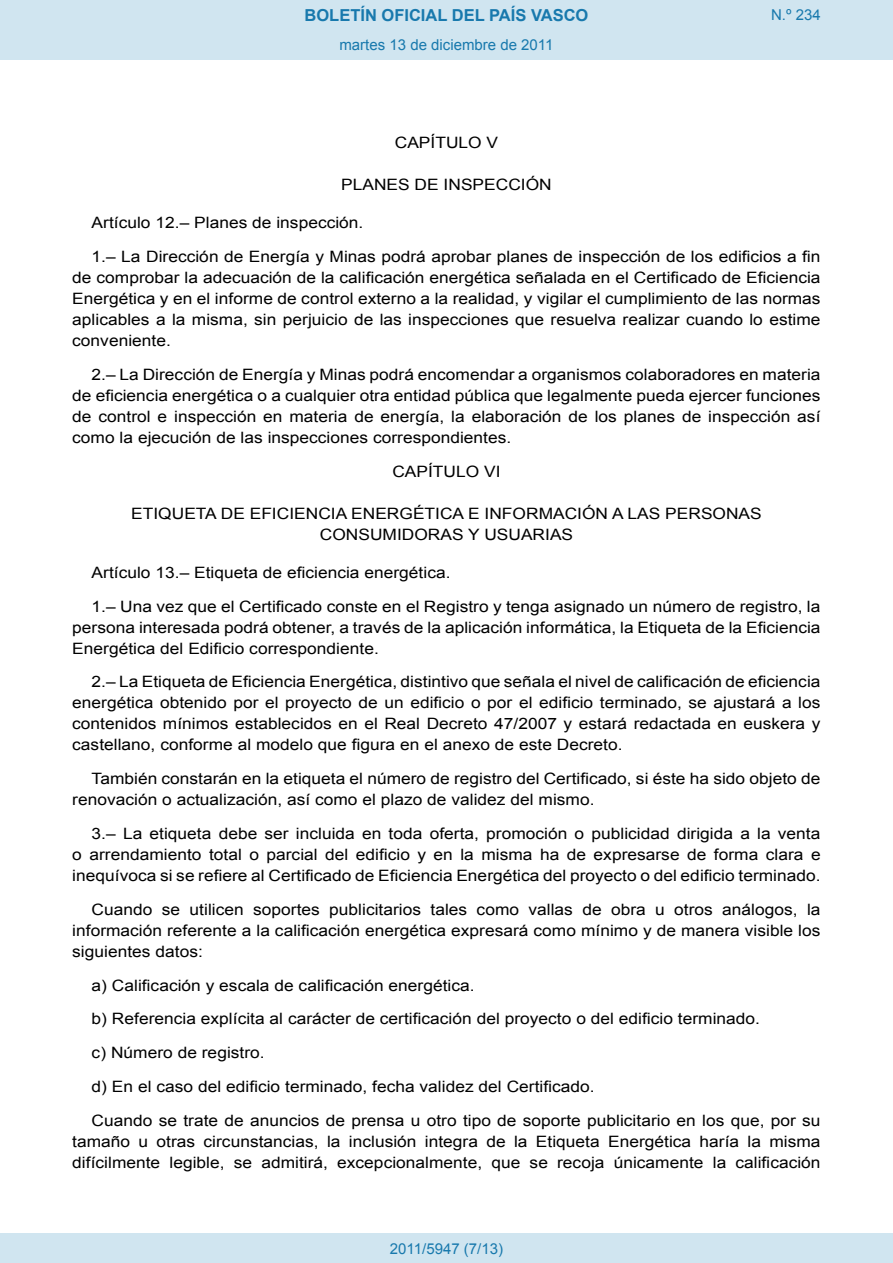
<style>
.page{position:relative;width:893px;height:1263px;background:#fff}
.page>*{position:absolute;margin:0;border:0;box-sizing:border-box;transform-origin:0 0}
.t1{font:700 16.5px "Arial";color:#1879ad}
.BOPVDetalle{font:15.6px/21px "Arial";color:#000;text-align:justify;scale:1.11 1}
.BOPVDetalleNivel1{font:15.6px "Arial";color:#000;scale:1.11 1}
.BOPVClave{font:15.6px/21px "Arial";color:#000;text-align:center;scale:1.11 1}
.BOPVClaveSin{font:15.6px "Arial";color:#000;scale:1.11 1}
.Paginacion_Centro{font:15px "Arial";color:#1879ad}
</style>
<div class="page">
<div style="left:0;top:0;width:893px;height:60px;background:#d0e5f0"></div>
<div style="left:0;top:1233px;width:893px;height:30px;background:#d0e5f0"></div>
<p class="t1" style="left:305px;top:4px;width:285px">BOLETÍN OFICIAL DEL PAÍS VASCO</p>
<p class="Paginacion_Centro" style="left:339px;top:35px;width:216px">martes 13 de diciembre de 2011</p>
<p class="Paginacion_Centro" style="left:771px;top:5px;width:51px">N.º 234</p>
<p class="BOPVClaveSin" style="left:395px;top:132px;width:95px">CAPÍTULO V</p>
<p class="BOPVClave" style="left:341px;top:175px;width:191px">PLANES DE INSPECCIÓN</p>
<p class="BOPVDetalle" style="left:92px;top:213px;width:246px">Artículo 12.– Planes de inspección.</p>
<p class="BOPVDetalle" style="left:72px;top:246px;width:676px;text-indent:19px">1.– La Dirección de Energía y Minas podrá aprobar planes de inspección de los edificios a fin de comprobar la adecuación de la calificación energética señalada en el Certificado de Eficiencia Energética y en el informe de control externo a la realidad, y vigilar el cumplimiento de las normas aplicables a la misma, sin perjuicio de las inspecciones que resuelva realizar cuando lo estime conveniente.</p>
<p class="BOPVDetalle" style="left:72px;top:364px;width:676px;text-indent:19px">2.– La Dirección de Energía y Minas podrá encomendar a organismos colaboradores en materia de eficiencia energética o a cualquier otra entidad pública que legalmente pueda ejercer funciones de control e inspección en materia de energía, la elaboración de los planes de inspección así como la ejecución de las inspecciones correspondientes.</p>
<p class="BOPVClaveSin" style="left:392px;top:461px;width:99px">CAPÍTULO VI</p>
<p class="BOPVClave" style="left:131px;top:503px;width:570px">ETIQUETA DE EFICIENCIA ENERGÉTICA E INFORMACIÓN A LAS PERSONAS<br>CONSUMIDORAS Y USUARIAS</p>
<p class="BOPVDetalle" style="left:92px;top:562px;width:325px">Artículo 13.– Etiqueta de eficiencia energética.</p>
<p class="BOPVDetalle" style="left:72px;top:596px;width:676px;text-indent:19px">1.– Una vez que el Certificado conste en el Registro y tenga asignado un número de registro, la persona interesada podrá obtener, a través de la aplicación informática, la Etiqueta de la Eficiencia Energética del Edificio correspondiente.</p>
<p class="BOPVDetalle" style="left:72px;top:672px;width:676px;text-indent:19px">2.– La Etiqueta de Eficiencia Energética, distintivo que señala el nivel de calificación de eficiencia energética obtenido por el proyecto de un edificio o por el edificio terminado, se ajustará a los contenidos mínimos establecidos en el Real Decreto 47/2007 y estará redactada en euskera y castellano, conforme al modelo que figura en el anexo de este Decreto.</p>
<p class="BOPVDetalle" style="left:72px;top:768px;width:675px;text-indent:19px">También constarán en la etiqueta el número de registro del Certificado, si éste ha sido objeto de renovación o actualización, así como el plazo de validez del mismo.</p>
<p class="BOPVDetalle" style="left:72px;top:823px;width:676px;text-indent:19px">3.– La etiqueta debe ser incluida en toda oferta, promoción o publicidad dirigida a la venta o arrendamiento total o parcial del edificio y en la misma ha de expresarse de forma clara e inequívoca si se refiere al Certificado de Eficiencia Energética del proyecto o del edificio terminado.</p>
<p class="BOPVDetalle" style="left:72px;top:899px;width:676px;text-indent:19px">Cuando se utilicen soportes publicitarios tales como vallas de obra u otros análogos, la información referente a la calificación energética expresará como mínimo y de manera visible los siguientes datos:</p>
<p class="BOPVDetalleNivel1" style="left:92px;top:975px;width:347px">a) Calificación y escala de calificación energética.</p>
<p class="BOPVDetalleNivel1" style="left:92px;top:1008px;width:604px">b) Referencia explícita al carácter de certificación del proyecto o del edificio terminado.</p>
<p class="BOPVDetalleNivel1" style="left:92px;top:1042px;width:157px">c) Número de registro.</p>
<p class="BOPVDetalleNivel1" style="left:92px;top:1076px;width:455px">d) En el caso del edificio terminado, fecha validez del Certificado.</p>
<p class="BOPVDetalle" style="left:72px;top:1110px;width:676px;text-indent:19px">Cuando se trate de anuncios de prensa u otro tipo de soporte publicitario en los que, por su tamaño u otras circunstancias, la inclusión integra de la Etiqueta Energética haría la misma difícilmente legible, se admitirá, excepcionalmente, que se recoja únicamente la calificación</p>
<p class="Paginacion_Centro" style="left:390px;top:1238px;width:115px">2011/5947 (7/13)</p>
</div>
